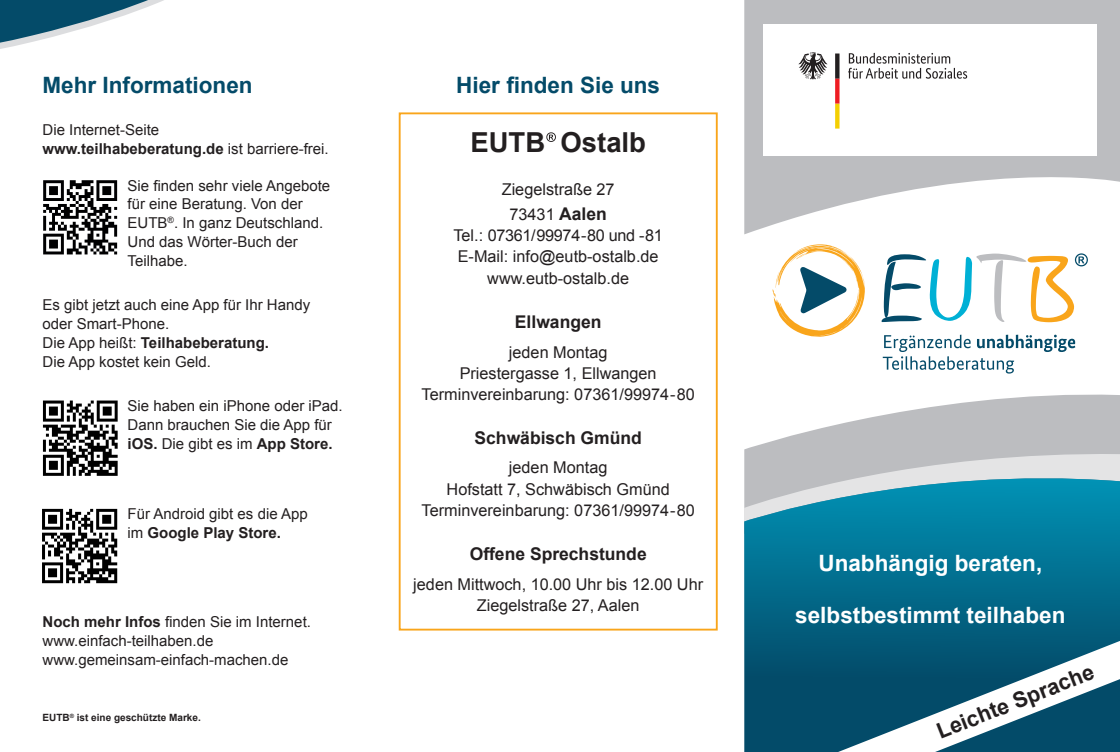
<style>
.page{position:relative;width:1120px;height:752px;background:#fff}
.page>*{position:absolute;margin:0;border:0;box-sizing:border-box;transform-origin:0 0}
.t1{font:700 27.5px "Arial";color:#231f20}
.t2{font:700 22.5px "Arial";color:#fff}
.t3{font:700 22.5px "Arial";color:#044b69}
.t4{font:700 21.62px "Arial";color:#231f20}
.t5{font:700 17.5px "Arial";color:#231f20}
.t6{font:16.25px/21.2px "Arial";color:#231f20;text-align:center}
.t7{font:15px/18.8px "Arial";color:#231f20}
.t8{font:700 10px "Arial";color:#231f20}
.s1{font-weight:700}
.s2{font-style:inherit}
.s3{font-weight:700;font-size:17.5px}
</style>
<div class="page">
<svg style="left:744px;top:394px;width:376px;height:58px;fill:#bcbdc0"></svg>
<svg style="left:744px;top:452px;width:376px;height:13px;background:#c7c8ca"></svg>
<svg style="left:744px;top:0;width:376px;height:234px;fill:#bcbdc0"></svg>
<div style="left:764px;top:25px;width:333px;height:131px;background:#fff"></div>
<svg style="left:798px;top:52px;width:29px;height:27px"></svg>
<svg style="left:835px;top:53px;width:4px;height:75px"></svg>
<svg style="left:848px;top:53px;width:119px;height:26px"></svg>
<svg style="left:744px;top:465px;width:376px;height:12px;background:#d3d4d5"></svg>
<svg style="left:744px;top:477px;width:376px;height:274px;background:#107593"></svg>
<svg style="left:838px;top:640px;width:282px;height:111px"></svg>
<svg style="left:0;top:0;width:164px;height:49px"></svg>
<div style="left:399px;top:112px;width:319px;height:518px;border:2px solid #f9a51b"></div>
<svg style="left:546px;top:132px;width:10px;height:10px"></svg>
<svg style="left:772px;top:244px;width:93px;height:93px"></svg>
<svg style="left:883px;top:334px;width:192px;height:39px"></svg>
<svg style="left:881px;top:253px;width:207px;height:69px"></svg>
<img style="left:43px;top:180px;width:75px;height:75px">
<img style="left:42px;top:400px;width:76px;height:76px">
<img style="left:42px;top:508px;width:76px;height:76px">
<h2 class="t3" style="left:43px;top:70px;width:212px">Mehr Informationen</h2>
<p class="t7" style="left:43px;top:120px;width:288px">Die Internet-Seite <span class="s1">www.teilhabeberatung.de</span> ist barriere-frei.</p>
<p class="t7" style="left:128px;top:176px;width:204px">Sie finden sehr viele Angebote für eine Beratung. Von der<br>EUTB<sup>®</sup>. In ganz Deutschland.<br>Und das Wörter-Buch der<br>Teilhabe.</p>
<p class="t7" style="left:43px;top:296px;width:269px">Es gibt jetzt auch eine App für Ihr Handy oder Smart-Phone.<br>Die App heißt: <span class="s1">Teilhabeberatung.<br></span>Die App kostet kein Geld.</p>
<p class="t7" style="left:128px;top:396px;width:217px">Sie haben ein iPhone oder iPad.<br>Dann brauchen Sie die App für <span class="s1">iOS.</span> Die gibt es im <span class="s1">App Store.</span></p>
<p class="t7" style="left:128px;top:504px;width:182px">Für Android gibt es die App im <span class="s1">Google Play Store.</span></p>
<p class="t7" style="left:43px;top:612px;width:270px"><span class="s1">Noch mehr Infos</span> finden Sie im Internet. www.einfach-teilhaben.de www.gemeinsam-einfach-machen.de</p>
<p class="t8" style="left:43px;top:710px;width:160px">EUTB<sup>®</sup> ist eine geschützte Marke.</p>
<h2 class="t3" style="left:456px;top:70px;width:205px">Hier finden Sie uns</h2>
<h1 class="t1" style="left:470px;top:124px;width:177px">EUTB O<span class="s2">stalb</span></h1>
<p class="t6" style="left:502px;top:177px;width:114px;line-height:24.8px">Ziegelstraße 27<br>73431 <span class="s3">Aalen</span></p>
<p class="t6" style="left:453px;top:225px;width:211px">Tel.: 07361/ 99974 - 80 und - 81<br>E-Mail: info@eutb-ostalb.de www.eutb-ostalb.de</p>
<p class="t5" style="left:515px;top:310px;width:88px">Ellwangen</p>
<p class="t6" style="left:422px;top:341px;width:275px">jeden Montag<br>Priestergasse 1, Ellwangen<br>Terminvereinbarung: 07361/99974 - 80</p>
<p class="t5" style="left:474px;top:426px;width:169px">Schwäbisch Gmünd</p>
<p class="t6" style="left:422px;top:457px;width:275px">jeden Montag<br>Hofstatt 7, Schwäbisch Gmünd<br>Terminvereinbarung: 07361/99974 - 80</p>
<p class="t5" style="left:470px;top:542px;width:178px">Offene Sprechstunde</p>
<p class="t6" style="left:413px;top:573px;width:291px">jeden Mittwoch, 10.00 Uhr bis 12.00 Uhr<br>Ziegelstraße 27, Aalen</p>
<h2 class="t2" style="left:818px;top:548px;width:225px">Unabhängig beraten,</h2>
<h2 class="t2" style="left:795px;top:600px;width:272px">selbstbestimmt teilhaben</h2>
<h3 class="t4" style="left:932px;top:719px;width:169px;rotate:-22deg">Leichte Sprache</h3>
</div>
